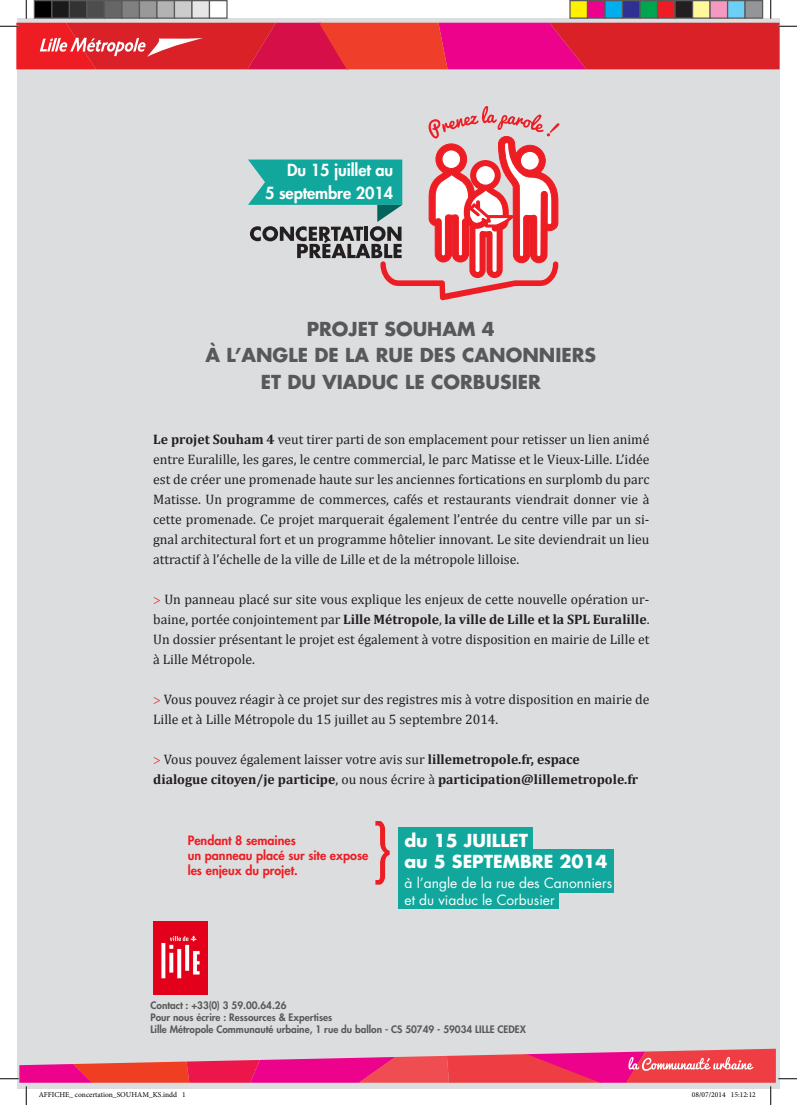
<style>
.page{position:relative;width:797px;height:1105px;background:#fff}
.page>*{position:absolute;margin:0;border:0;box-sizing:border-box;transform-origin:0 0}
.t1{font:61.88px "Futura";color:#ee1d23}
.t2{font:700 18.75px/26.2px "Futura";color:#57585a;text-align:center}
.t3{font:700 17.5px "Futura";color:#fff}
.t4{font:800 16.25px "Futura";letter-spacing:-.005em;color:#fff}
.t5{font:13.75px/20px "Cambria";color:#231f20;text-align:justify}
.t6{font:700 13.75px/20px "Cambria";color:#231f20}
.t7{font:13.75px/16.5px "Futura";color:#fff}
.t8{font:800 12.5px/15px "Futura";color:#ee1d23}
.t9{font:800 10px "Futura";color:#57585a}
.t10{font:7.5px "Minion Pro";color:#000}
.s1{font-weight:700}
.s2{font-family:"Minion Pro";color:#ee1d23}
.s3{font-family:"Minion Pro";font-weight:400;color:#ee1d23}
.s4{font-weight:400}
</style>
<div class="page">
<div style="left:18px;top:18px;width:761px;height:1070px;background:#dcdddf"></div>
<svg style="left:248px;top:106px;width:311px;height:194px"></svg>
<div style="left:398px;top:827px;width:135px;height:25px;background:#12a79d"></div>
<div style="left:398px;top:850px;width:216px;height:23px;background:#12a79d"></div>
<div style="left:398px;top:872px;width:216px;height:20px;background:#12a79d"></div>
<div style="left:398px;top:888px;width:161px;height:21px;background:#12a79d"></div>
<img style="left:153px;top:922px;width:54px;height:72px">
<svg style="left:0;top:0;width:797px;height:69px"></svg>
<div style="left:34px;top:1px;width:18px;height:17px;background:#000"></div>
<div style="left:34px;top:0;width:18px;height:19px;border:1px solid #595959"></div>
<div style="left:52px;top:1px;width:17px;height:17px;background:#1a1a1a"></div>
<div style="left:51px;top:0;width:19px;height:19px;border:1px solid #595959"></div>
<div style="left:69px;top:1px;width:18px;height:17px;background:#333"></div>
<div style="left:69px;top:0;width:19px;height:19px;border:1px solid #595959"></div>
<div style="left:87px;top:1px;width:17px;height:17px;background:#4d4d4d"></div>
<div style="left:86px;top:0;width:19px;height:19px;border:1px solid #595959"></div>
<div style="left:104px;top:1px;width:18px;height:17px;background:#666"></div>
<div style="left:104px;top:0;width:18px;height:19px;border:1px solid #595959"></div>
<div style="left:122px;top:1px;width:17px;height:17px;background:#808080"></div>
<div style="left:121px;top:0;width:19px;height:19px;border:1px solid #595959"></div>
<div style="left:139px;top:1px;width:18px;height:17px;background:#999"></div>
<div style="left:139px;top:0;width:19px;height:19px;border:1px solid #595959"></div>
<div style="left:157px;top:1px;width:17px;height:17px;background:#b3b3b3"></div>
<div style="left:156px;top:0;width:19px;height:19px;border:1px solid #595959"></div>
<div style="left:174px;top:1px;width:18px;height:17px;background:#ccc"></div>
<div style="left:174px;top:0;width:18px;height:19px;border:1px solid #595959"></div>
<div style="left:192px;top:1px;width:17px;height:17px;background:#e6e6e6"></div>
<div style="left:191px;top:0;width:19px;height:19px;border:1px solid #595959"></div>
<div style="left:209px;top:1px;width:18px;height:17px;background:#fff"></div>
<div style="left:209px;top:0;width:19px;height:19px;border:1px solid #595959"></div>
<div style="left:570px;top:1px;width:17px;height:17px;background:#fff101"></div>
<div style="left:569px;top:0;width:19px;height:19px;border:1px solid #595959"></div>
<div style="left:587px;top:1px;width:18px;height:17px;background:#ed028c"></div>
<div style="left:587px;top:0;width:18px;height:19px;border:1px solid #595959"></div>
<div style="left:605px;top:1px;width:17px;height:17px;background:#00aeef"></div>
<div style="left:604px;top:0;width:19px;height:19px;border:1px solid #595959"></div>
<div style="left:622px;top:1px;width:18px;height:17px;background:#2e3092"></div>
<div style="left:622px;top:0;width:18px;height:19px;border:1px solid #595959"></div>
<div style="left:640px;top:1px;width:17px;height:17px;background:#00a54f"></div>
<div style="left:639px;top:0;width:19px;height:19px;border:1px solid #595959"></div>
<div style="left:657px;top:1px;width:18px;height:17px;background:#ee1d23"></div>
<div style="left:657px;top:0;width:18px;height:19px;border:1px solid #595959"></div>
<div style="left:675px;top:1px;width:17px;height:17px;background:#231f20"></div>
<div style="left:674px;top:0;width:19px;height:19px;border:1px solid #595959"></div>
<div style="left:692px;top:1px;width:18px;height:17px;background:#fff79a"></div>
<div style="left:692px;top:0;width:18px;height:19px;border:1px solid #595959"></div>
<div style="left:710px;top:1px;width:17px;height:17px;background:#f499c2"></div>
<div style="left:709px;top:0;width:19px;height:19px;border:1px solid #595959"></div>
<div style="left:727px;top:1px;width:18px;height:17px;background:#6bcff6"></div>
<div style="left:727px;top:0;width:18px;height:19px;border:1px solid #595959"></div>
<div style="left:745px;top:1px;width:17px;height:17px;background:#939598"></div>
<div style="left:744px;top:0;width:19px;height:19px;border:1px solid #595959"></div>
<svg style="left:0;top:1049px;width:797px;height:56px"></svg>
<p class="t4" style="left:287px;top:159px;width:107px">Du 15 juillet au</p>
<p class="t4" style="left:265px;top:182px;width:130px">5 septembre 2014</p>
<p class="t2" style="left:205px;top:315px;width:392px">PROJET SOUHAM 4<br>À L’ANGLE DE LA RUE DES CANONNIERS<br>ET DU VIADUC LE CORBUSIER</p>
<p class="t5" style="left:153px;top:429px;width:498px"><span class="s1">Le projet Souham 4</span> veut tirer parti de son emplacement pour retisser un lien animé entre Euralille, les gares, le centre commercial, le parc Matisse et le Vieux-Lille. L’idée est de créer une promenade haute sur les anciennes fortications en surplomb du parc Matisse. Un programme de commerces, cafés et restaurants viendrait donner vie à cette promenade. Ce projet marquerait également l’entrée du centre ville par un si&shy;gnal architectural fort et un programme hôtelier innovant. Le site deviendrait un lieu attractif à l’échelle de la ville de Lille et de la métropole lilloise.</p>
<p class="t5" style="left:153px;top:589px;width:498px"><span class="s2">&gt;</span> Un panneau placé sur site vous explique les enjeux de cette nouvelle opération ur&shy;baine, portée conjointement par <span class="s1">Lille Métropole</span>, <span class="s1">la ville de Lille et la SPL Euralille</span>.<br>Un dossier présentant le projet est également à votre disposition en mairie de Lille et à Lille Métropole.</p>
<p class="t5" style="left:153px;top:689px;width:498px"><span class="s2">&gt;</span> Vous pouvez réagir à ce projet sur des registres mis à votre disposition en mairie de<br>Lille et à Lille Métropole du 15 juillet au 5 septembre 2014.</p>
<p class="t6" style="left:153px;top:748px;width:486px"><span class="s3">&gt;</span> <span class="s4">Vous pouvez également laisser votre avis sur</span> lillemetropole.fr, espace<br>dialogue citoyen/je participe<span class="s4">, ou nous écrire à</span> participation@lillemetropole.fr</p>
<p class="t1" style="left:372px;top:804px;width:22px">}</p>
<p class="t3" style="left:404px;top:829px;width:125px">du 15 JUILLET</p>
<p class="t8" style="left:188px;top:833px;width:182px">Pendant 8 semaines<br>un panneau placé sur site expose les enjeux du projet.</p>
<p class="t3" style="left:404px;top:850px;width:205px">au 5 SEPTEMBRE 2014</p>
<p class="t7" style="left:404px;top:875px;width:209px">à l’angle de la rue des Canonniers et du viaduc le Corbusier</p>
<p class="t9" style="left:150px;top:999px;width:137px">Contact : +33(0) 3 59.00.64.26</p>
<p class="t9" style="left:150px;top:1011px;width:183px">Pour nous écrire : Ressources &amp; Expertises</p>
<p class="t9" style="left:150px;top:1023px;width:377px">Lille Métropole Communauté urbaine, 1 rue du ballon - CS 50749 - 59034 LILLE CEDEX</p>
<p class="t10" style="left:39px;top:1090px;width:149px">AFFICHE_ concertation_SOUHAM_KS.indd 1</p>
<p class="t10" style="left:692px;top:1090px;width:65px">08/07/2014 15:12:12</p>
</div>
